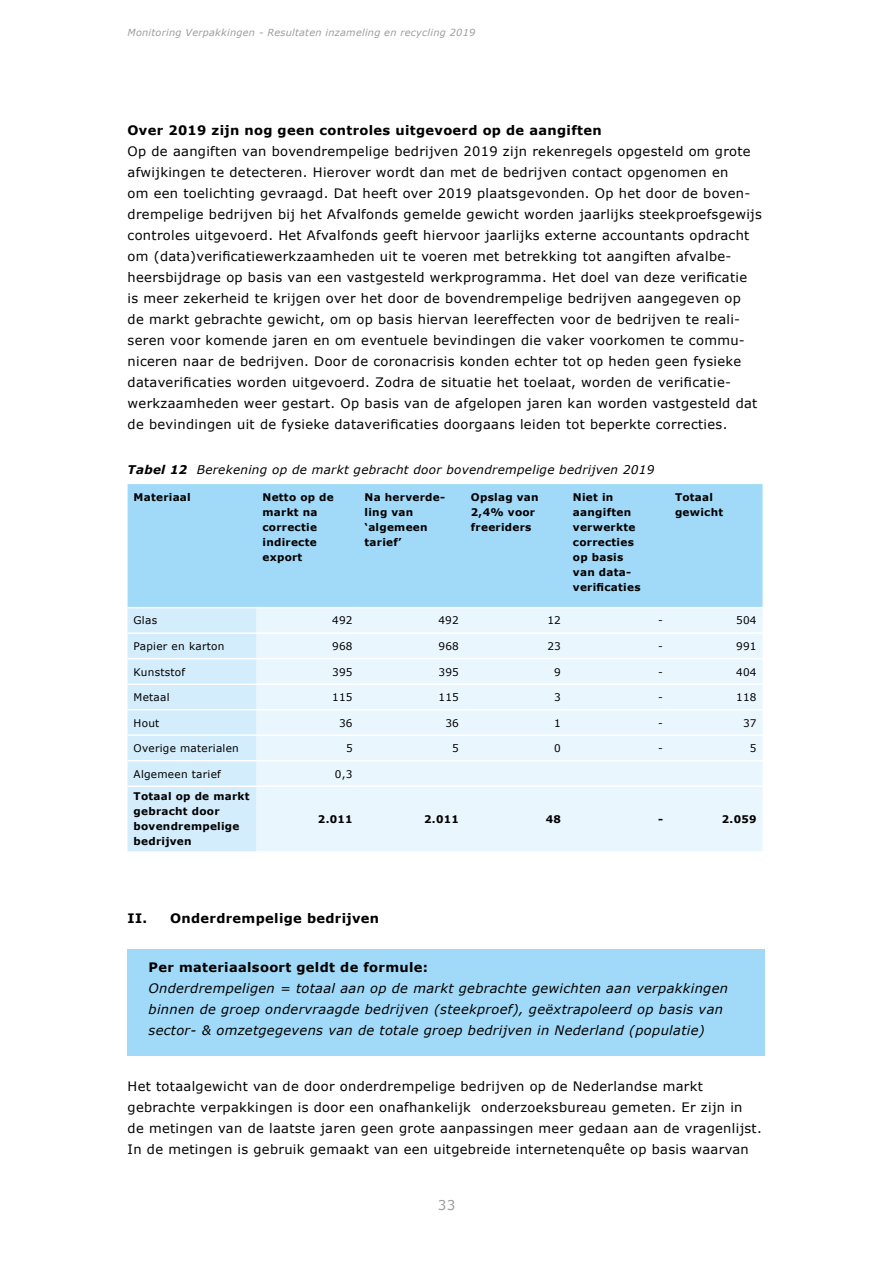
<style>
.page{position:relative;width:893px;height:1263px;background:#fff}
.page>*{position:absolute;margin:0;border:0;box-sizing:border-box;transform-origin:0 0}
.t1{font:13.5px "Verdana";color:#9d9d9c}
.t2{font:13.05px/21px "Verdana";letter-spacing:.025em;color:#000}
.t3{font:italic 13.05px/21px "Verdana";letter-spacing:.025em;color:#000}
.t4{font:700 13.05px "Verdana";letter-spacing:.025em;color:#000}
.t5{font:italic 12px "Verdana";letter-spacing:.025em;color:#000}
.t6{font:700 10.5px/15px "Verdana";letter-spacing:.025em;color:#000}
.t7{font:10.5px "Verdana";letter-spacing:.025em;color:#000}
.t8{font:italic 9.75px "Verdana";letter-spacing:.025em;color:#9d9d9c}
.s1{font-weight:700}
</style>
<div class="page">
<div style="left:128px;top:484px;width:635px;height:123px;background:#a1daf8"></div>
<div style="left:128px;top:608px;width:129px;height:243px;background:#d4edfc"></div>
<div style="left:257px;top:608px;width:506px;height:243px;background:#eaf6fe"></div>
<hr style="left:128px;top:632px;width:129px;height:2px;background:#fff">
<hr style="left:257px;top:632px;width:102px;height:2px;background:#fff">
<hr style="left:359px;top:632px;width:106px;height:2px;background:#fff">
<hr style="left:465px;top:632px;width:102px;height:2px;background:#fff">
<hr style="left:567px;top:632px;width:102px;height:2px;background:#fff">
<hr style="left:669px;top:632px;width:94px;height:2px;background:#fff">
<hr style="left:128px;top:658px;width:129px;height:1px;background:#fff">
<hr style="left:257px;top:658px;width:102px;height:1px;background:#fff">
<hr style="left:359px;top:658px;width:106px;height:1px;background:#fff">
<hr style="left:465px;top:658px;width:102px;height:1px;background:#fff">
<hr style="left:567px;top:658px;width:102px;height:1px;background:#fff">
<hr style="left:669px;top:658px;width:94px;height:1px;background:#fff">
<hr style="left:128px;top:683px;width:129px;height:2px;background:#fff">
<hr style="left:257px;top:683px;width:102px;height:2px;background:#fff">
<hr style="left:359px;top:683px;width:106px;height:2px;background:#fff">
<hr style="left:465px;top:683px;width:102px;height:2px;background:#fff">
<hr style="left:567px;top:683px;width:102px;height:2px;background:#fff">
<hr style="left:669px;top:683px;width:94px;height:2px;background:#fff">
<hr style="left:128px;top:709px;width:129px;height:1px;background:#fff">
<hr style="left:257px;top:709px;width:102px;height:1px;background:#fff">
<hr style="left:359px;top:709px;width:106px;height:1px;background:#fff">
<hr style="left:465px;top:709px;width:102px;height:1px;background:#fff">
<hr style="left:567px;top:709px;width:102px;height:1px;background:#fff">
<hr style="left:669px;top:709px;width:94px;height:1px;background:#fff">
<hr style="left:128px;top:734px;width:129px;height:2px;background:#fff">
<hr style="left:257px;top:734px;width:102px;height:2px;background:#fff">
<hr style="left:359px;top:734px;width:106px;height:2px;background:#fff">
<hr style="left:465px;top:734px;width:102px;height:2px;background:#fff">
<hr style="left:567px;top:734px;width:102px;height:2px;background:#fff">
<hr style="left:669px;top:734px;width:94px;height:2px;background:#fff">
<hr style="left:128px;top:760px;width:129px;height:1px;background:#fff">
<hr style="left:257px;top:760px;width:102px;height:1px;background:#fff">
<hr style="left:359px;top:760px;width:106px;height:1px;background:#fff">
<hr style="left:465px;top:760px;width:102px;height:1px;background:#fff">
<hr style="left:567px;top:760px;width:102px;height:1px;background:#fff">
<hr style="left:669px;top:760px;width:94px;height:1px;background:#fff">
<hr style="left:128px;top:785px;width:129px;height:2px;background:#fff">
<hr style="left:257px;top:785px;width:102px;height:2px;background:#fff">
<hr style="left:359px;top:785px;width:106px;height:2px;background:#fff">
<hr style="left:465px;top:785px;width:102px;height:2px;background:#fff">
<hr style="left:567px;top:785px;width:102px;height:2px;background:#fff">
<hr style="left:669px;top:785px;width:94px;height:2px;background:#fff">
<div style="left:128px;top:949px;width:637px;height:107px;background:#a1daf8"></div>
<p class="t8" style="left:128px;top:26px;width:349px">Monitoring Verpakkingen - Resultaten inzameling en recycling 2019</p>
<p class="t4" style="left:128px;top:121px;width:476px">Over 2019 zijn nog geen controles uitgevoerd op de aangiften</p>
<p class="t2" style="left:128px;top:140px;width:636px">Op de aangiften van bovendrempelige bedrijven 2019 zijn rekenregels opgesteld om grote afwijkingen te detecteren. Hierover wordt dan met de bedrijven contact opgenomen en<br>om een toelichting gevraagd. Dat heeft over 2019 plaatsgevonden. Op het door de boven&shy;drempelige bedrijven bij het Afvalfonds gemelde gewicht worden jaarlijks steekproefsgewijs controles uitgevoerd. Het Afvalfonds geeft hiervoor jaarlijks externe accountants opdracht om (data)verificatiewerkzaamheden uit te voeren met betrekking tot aangiften afvalbe&shy;heersbijdrage op basis van een vastgesteld werkprogramma. Het doel van deze verificatie<br>is meer zekerheid te krijgen over het door de bovendrempelige bedrijven aangegeven op<br>de markt gebrachte gewicht, om op basis hiervan leereffecten voor de bedrijven te reali&shy;seren voor komende jaren en om eventuele bevindingen die vaker voorkomen te commu&shy;niceren naar de bedrijven. Door de coronacrisis konden echter tot op heden geen fysieke dataverificaties worden uitgevoerd. Zodra de situatie het toelaat, worden de verificatie&shy;werkzaamheden weer gestart. Op basis van de afgelopen jaren kan worden vastgesteld dat de bevindingen uit de fysieke dataverificaties doorgaans leiden tot beperkte correcties.</p>
<p class="t5" style="left:128px;top:462px;width:528px"><span class="s1">Tabel 12</span> Berekening op de markt gebracht door bovendrempelige bedrijven 2019</p>
<p class="t6" style="left:134px;top:489px;width:59px">Materiaal</p>
<p class="t6" style="left:263px;top:489px;width:73px">Netto op de markt na correctie indirecte export</p>
<p class="t6" style="left:365px;top:489px;width:82px">Na herverde&shy;ling van ‘algemeen tarief’</p>
<p class="t6" style="left:471px;top:489px;width:69px">Opslag van<br>2,4% voor freeriders</p>
<p class="t6" style="left:573px;top:489px;width:69px">Niet in aangiften verwerkte correcties op basis van data&shy;verificaties</p>
<p class="t6" style="left:675px;top:489px;width:50px">Totaal gewicht</p>
<p class="t7" style="left:134px;top:613px;width:25px">Glas</p>
<p class="t7" style="left:332px;top:613px;width:22px">492</p>
<p class="t7" style="left:438px;top:613px;width:22px">492</p>
<p class="t7" style="left:547px;top:613px;width:15px">12</p>
<p class="t7" style="left:658px;top:613px;width:6px">-</p>
<p class="t7" style="left:736px;top:613px;width:22px">504</p>
<p class="t7" style="left:134px;top:639px;width:92px">Papier en karton</p>
<p class="t7" style="left:332px;top:639px;width:22px">968</p>
<p class="t7" style="left:438px;top:639px;width:22px">968</p>
<p class="t7" style="left:547px;top:639px;width:15px">23</p>
<p class="t7" style="left:658px;top:639px;width:6px">-</p>
<p class="t7" style="left:736px;top:639px;width:22px">991</p>
<p class="t7" style="left:134px;top:664px;width:53px">Kunststof</p>
<p class="t7" style="left:332px;top:664px;width:22px">395</p>
<p class="t7" style="left:438px;top:664px;width:22px">395</p>
<p class="t7" style="left:554px;top:664px;width:8px">9</p>
<p class="t7" style="left:658px;top:664px;width:6px">-</p>
<p class="t7" style="left:736px;top:664px;width:22px">404</p>
<p class="t7" style="left:134px;top:690px;width:38px">Metaal</p>
<p class="t7" style="left:332px;top:690px;width:22px">115</p>
<p class="t7" style="left:438px;top:690px;width:22px">115</p>
<p class="t7" style="left:554px;top:690px;width:8px">3</p>
<p class="t7" style="left:658px;top:690px;width:6px">-</p>
<p class="t7" style="left:736px;top:690px;width:22px">118</p>
<p class="t7" style="left:134px;top:715px;width:27px">Hout</p>
<p class="t7" style="left:339px;top:715px;width:15px">36</p>
<p class="t7" style="left:445px;top:715px;width:15px">36</p>
<p class="t7" style="left:554px;top:715px;width:8px">1</p>
<p class="t7" style="left:658px;top:715px;width:6px">-</p>
<p class="t7" style="left:743px;top:715px;width:15px">37</p>
<p class="t7" style="left:134px;top:741px;width:107px">Overige materialen</p>
<p class="t7" style="left:346px;top:741px;width:8px">5</p>
<p class="t7" style="left:452px;top:741px;width:8px">5</p>
<p class="t7" style="left:554px;top:741px;width:8px">0</p>
<p class="t7" style="left:658px;top:741px;width:6px">-</p>
<p class="t7" style="left:750px;top:741px;width:8px">5</p>
<p class="t7" style="left:134px;top:766px;width:89px">Algemeen tarief</p>
<p class="t7" style="left:335px;top:766px;width:19px">0,3</p>
<p class="t6" style="left:134px;top:789px;width:118px">Totaal op de markt gebracht door bovendrempelige bedrijven</p>
<p class="t6" style="left:318px;top:812px;width:36px">2.011</p>
<p class="t6" style="left:424px;top:812px;width:36px">2.011</p>
<p class="t6" style="left:546px;top:812px;width:17px">48</p>
<p class="t6" style="left:658px;top:812px;width:7px">-</p>
<p class="t6" style="left:722px;top:812px;width:36px">2.059</p>
<p class="t4" style="left:128px;top:909px;width:253px">II. Onderdrempelige bedrijven</p>
<p class="t4" style="left:149px;top:959px;width:281px">Per materiaalsoort geldt de formule:</p>
<p class="t3" style="left:149px;top:978px;width:581px">Onderdrempeligen = totaal aan op de markt gebrachte gewichten aan verpakkingen binnen de groep ondervraagde bedrijven (steekproef), geëxtrapoleerd op basis van sector- &amp; omzetgegevens van de totale groep bedrijven in Nederland (populatie)</p>
<p class="t2" style="left:128px;top:1075px;width:636px">Het totaalgewicht van de door onderdrempelige bedrijven op de Nederlandse markt gebrachte verpakkingen is door een onafhankelijk onderzoeksbureau gemeten. Er zijn in de metingen van de laatste jaren geen grote aanpassingen meer gedaan aan de vragenlijst.<br>In de metingen is gebruik gemaakt van een uitgebreide internetenquête op basis waarvan</p>
<p class="t1" style="left:438px;top:1195px;width:19px">33</p>
</div>
